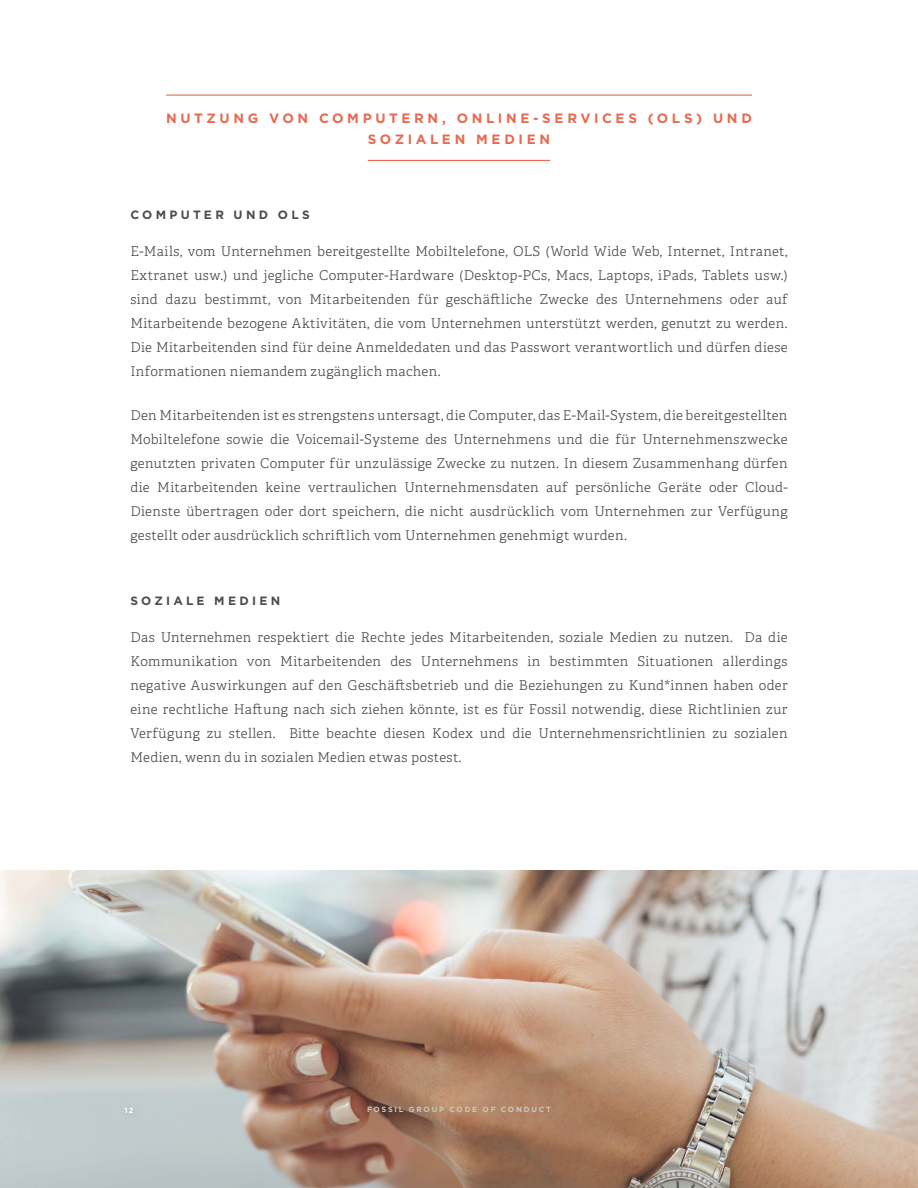
<style>
.page{position:relative;width:918px;height:1188px;background:#fff}
.page>*{position:absolute;margin:0;border:0;box-sizing:border-box;transform-origin:0 0}
.t1{font:300 13.5px/24px "Adelle";letter-spacing:.025em;color:#4b4c4d;text-align:justify}
.Centered_Headline{font:700 13.5px/21px "Gotham";letter-spacing:.27em;color:#e76950;text-align:center}
.Sub_Head{font:700 12px "Gotham";letter-spacing:.27em;color:#4b4c4d}
.Header_Footer{font:700 7.5px "Gotham";letter-spacing:.23em;color:#c7c9c1}
.Header_Footer-2{font:700 7.5px "Gotham";color:#fff}
</style>
<div class="page">
<img style="left:0;top:870px;width:918px;height:318px">
<hr style="left:166px;top:95px;width:586px;height:1px;background:#e76950">
<hr style="left:368px;top:160px;width:182px;height:1px;background:#e76950">
<div style="left:119px;top:1101px;width:23px;height:21px;background:#c0cacc"></div>
<p class="Centered_Headline" style="left:166px;top:107px;width:587px">NUTZUNG VON COMPUTERN, ONLINE-SERVICES (OLS) UND<br>SOZIALEN MEDIEN</p>
<p class="Sub_Head" style="left:130px;top:206px;width:181px">COMPUTER UND OLS</p>
<p class="t1" style="left:130px;top:240px;width:659px">E-Mails, vom Unternehmen bereitgestellte Mobiltelefone, OLS (World Wide Web, Internet, Intranet, Extranet usw.) und jegliche Computer-Hardware (Desktop-PCs, Macs, Laptops, iPads, Tablets usw.) sind dazu bestimmt, von Mitarbeitenden für geschäftliche Zwecke des Unternehmens oder auf Mitarbeitende bezogene Aktivitäten, die vom Unternehmen unterstützt werden, genutzt zu werden.<br>Die Mitarbeitenden sind für deine Anmeldedaten und das Passwort verantwortlich und dürfen diese Informationen niemandem zugänglich machen.</p>
<p class="t1" style="left:130px;top:404px;width:659px">Den Mitarbeitenden ist es strengstens untersagt, die Computer, das E-Mail-System, die bereitgestellten Mobiltelefone sowie die Voicemail-Systeme des Unternehmens und die für Unternehmenszwecke genutzten privaten Computer für unzulässige Zwecke zu nutzen. In diesem Zusammenhang dürfen die Mitarbeitenden keine vertraulichen Unternehmensdaten auf persönliche Geräte oder Cloud-Dienste übertragen oder dort speichern, die nicht ausdrücklich vom Unternehmen zur Verfügung gestellt oder ausdrücklich schriftlich vom Unternehmen genehmigt wurden.</p>
<p class="Sub_Head" style="left:130px;top:593px;width:151px">SOZIALE MEDIEN</p>
<p class="t1" style="left:130px;top:626px;width:659px">Das Unternehmen respektiert die Rechte jedes Mitarbeitenden, soziale Medien zu nutzen. Da die Kommunikation von Mitarbeitenden des Unternehmens in bestimmten Situationen allerdings negative Auswirkungen auf den Geschäftsbetrieb und die Beziehungen zu Kund*innen haben oder eine rechtliche Haftung nach sich ziehen könnte, ist es für Fossil notwendig, diese Richtlinien zur Verfügung zu stellen. Bitte beachte diesen Kodex und die Unternehmensrichtlinien zu sozialen Medien, wenn du in sozialen Medien etwas postest.</p>
<p class="Header_Footer-2" style="left:124px;top:1105px;width:10px">12</p>
<p class="Header_Footer" style="left:367px;top:1105px;width:185px">FOSSIL GROUP CODE OF CONDUCT</p>
</div>
